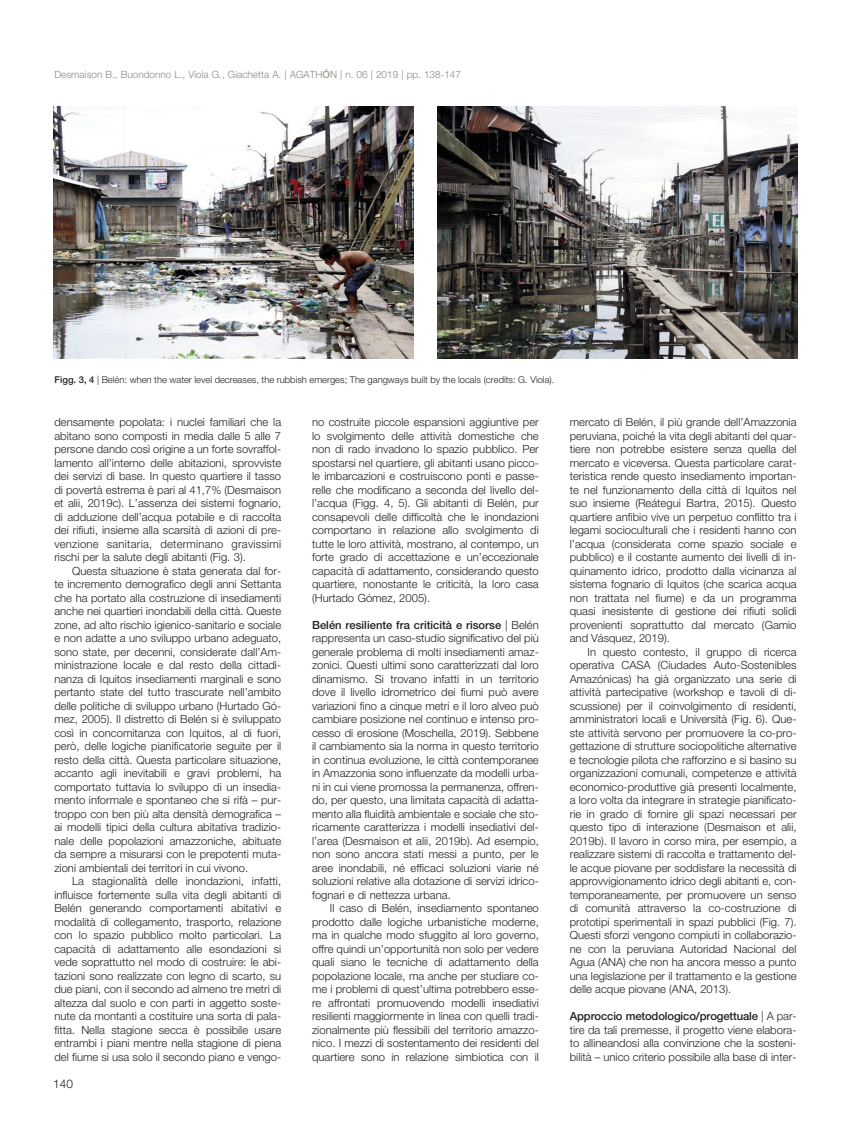
<style>
.page{position:relative;width:851px;height:1134px;background:#fff}
.page>*{position:absolute;margin:0;border:0;box-sizing:border-box;transform-origin:0 0}
.t1{font:300 11.88px "Helvetica Neue LT Std";color:#231f20}
.t2{font:300 11.25px/13.5px "Helvetica Neue LT Std";color:#231f20;text-align:justify}
.t3{font:300 10px "Helvetica Neue LT Std";color:#8a8989}
.t4{font:300 9.38px "Helvetica Neue LT Std";color:#231f20}
.s1{font-weight:500;color:#a79889}
.s2{font-weight:500}
</style>
<div class="page">
<img style="left:53px;top:106px;width:360px;height:252px">
<img style="left:437px;top:107px;width:360px;height:252px">
<p class="t3" style="left:54px;top:70px;width:408px">Desmaison B., Buondonno L., Viola G., Giachetta A. | AGATH<span class="s1">Ó</span>N | n. 06 | 2019 | pp. 138-147</p>
<p class="t4" style="left:55px;top:376px;width:501px"><span class="s2">Figg. 3, 4</span> | Belén: when the water level decreases, the rubbish emerges; The gangways built by the locals (credits: G. Viola).</p>
<p class="t2" style="left:54px;top:416px;width:228px">densamente popolata: i nuclei familiari che la abitano sono composti in media dalle 5 alle 7 persone dando così origine a un forte sovraffol&shy;lamento all’interno delle abitazioni, sprovviste dei servizi di base. In questo quartiere il tasso di povertà estrema è pari al 41,7% (Desmaison et alii, 2019c). L’assenza dei sistemi fognario, di adduzione dell’acqua potabile e di raccolta dei rifiuti, insieme alla scarsità di azioni di pre&shy;venzione sanitaria, determinano gravissimi rischi per la salute degli abitanti (Fig. 3).</p>
<p class="t2" style="left:54px;top:565px;width:228px;text-indent:18px">Questa situazione è stata generata dal for&shy;te incremento demografico degli anni Settanta che ha portato alla costruzione di insediamenti anche nei quartieri inondabili della città. Queste zone, ad alto rischio igienico-sanitario e sociale e non adatte a uno sviluppo urbano adeguato, sono state, per decenni, considerate dall’Am&shy;ministrazione locale e dal resto della cittadi&shy;nanza di Iquitos insediamenti marginali e sono pertanto state del tutto trascurate nell’ambito delle politiche di sviluppo urbano (Hurtado Gó&shy;mez, 2005). Il distretto di Belén si è sviluppato così in concomitanza con Iquitos, al di fuori, però, delle logiche pianificatorie seguite per il resto della città. Questa particolare situazione, accanto agli inevitabili e gravi problemi, ha comportato tuttavia lo sviluppo di un insedia&shy;mento informale e spontaneo che si rifà – pur&shy;troppo con ben più alta densità demografica – ai modelli tipici della cultura abitativa tradizio&shy;nale delle popolazioni amazzoniche, abituate da sempre a misurarsi con le prepotenti muta&shy;zioni ambientali dei territori in cui vivono.</p>
<p class="t2" style="left:54px;top:875px;width:228px;text-indent:18px">La stagionalità delle inondazioni, infatti, influisce fortemente sulla vita degli abitanti di Belén generando comportamenti abitativi e modalità di collegamento, trasporto, relazione con lo spazio pubblico molto particolari. La capacità di adattamento alle esondazioni si vede soprattutto nel modo di costruire: le abi&shy;tazioni sono realizzate con legno di scarto, su due piani, con il secondo ad almeno tre metri di altezza dal suolo e con parti in aggetto soste&shy;nute da montanti a costituire una sorta di pala&shy;fitta. Nella stagione secca è possibile usare entrambi i piani mentre nella stagione di piena del fiume si usa solo il secondo piano e vengo-</p>
<p class="t1" style="left:53px;top:1079px;width:21px">140</p>
<p class="t2" style="left:312px;top:416px;width:228px">no costruite piccole espansioni aggiuntive per lo svolgimento delle attività domestiche che non di rado invadono lo spazio pubblico. Per spostarsi nel quartiere, gli abitanti usano picco&shy;le imbarcazioni e costruiscono ponti e passe&shy;relle che modificano a seconda del livello del&shy;l’acqua (Figg. 4, 5). Gli abitanti di Belén, pur consapevoli delle difficoltà che le inondazioni comportano in relazione allo svolgimento di tutte le loro attività, mostrano, al contempo, un forte grado di accettazione e un’eccezionale capacità di adattamento, considerando questo quartiere, nonostante le criticità, la loro casa (Hurtado Gómez, 2005).</p>
<p class="t2" style="left:312px;top:619px;width:228px"><span class="s2">Belén resiliente fra criticità e risorse</span> | Belén rappresenta un caso-studio significativo del più generale problema di molti insediamenti amaz&shy;zonici. Questi ultimi sono caratterizzati dal loro dinamismo. Si trovano infatti in un territorio dove il livello idrometrico dei fiumi può avere variazioni fino a cinque metri e il loro alveo può cambiare posizione nel continuo e intenso pro&shy;cesso di erosione (Moschella, 2019). Sebbene il cambiamento sia la norma in questo territorio in continua evoluzione, le città contemporanee in Amazzonia sono influenzate da modelli urba&shy;ni in cui viene promossa la permanenza, offren&shy;do, per questo, una limitata capacità di adatta&shy;mento alla fluidità ambientale e sociale che sto&shy;ricamente caratterizza i modelli insediativi del&shy;l’area (Desmaison et alii, 2019b). Ad esempio, non sono ancora stati messi a punto, per le aree inondabili, né efficaci soluzioni viarie né soluzioni relative alla dotazione di servizi idrico&shy;fognari e di nettezza urbana.</p>
<p class="t2" style="left:312px;top:902px;width:228px;text-indent:18px">Il caso di Belén, insediamento spontaneo prodotto dalle logiche urbanistiche moderne, ma in qualche modo sfuggito al loro governo, offre quindi un’opportunità non solo per vedere quali siano le tecniche di adattamento della popolazione locale, ma anche per studiare co&shy;me i problemi di quest’ultima potrebbero esse&shy;re affrontati promuovendo modelli insediativi resilienti maggiormente in linea con quelli tradi&shy;zionalmente più flessibili del territorio amazzo&shy;nico. I mezzi di sostentamento dei residenti del quartiere sono in relazione simbiotica con il</p>
<p class="t2" style="left:569px;top:416px;width:228px">mercato di Belén, il più grande dell’Amazzonia peruviana, poiché la vita degli abitanti del quar&shy;tiere non potrebbe esistere senza quella del mercato e viceversa. Questa particolare carat&shy;teristica rende questo insediamento importan&shy;te nel funzionamento della città di Iquitos nel suo insieme (Reátegui Bartra, 2015). Questo quartiere anfibio vive un perpetuo conflitto tra i legami socioculturali che i residenti hanno con l’acqua (considerata come spazio sociale e pubblico) e il costante aumento dei livelli di in&shy;quinamento idrico, prodotto dalla vicinanza al sistema fognario di Iquitos (che scarica acqua non trattata nel fiume) e da un programma quasi inesistente di gestione dei rifiuti solidi provenienti soprattutto dal mercato (Gamio and Vásquez, 2019).</p>
<p class="t2" style="left:569px;top:646px;width:228px;text-indent:18px">In questo contesto, il gruppo di ricerca operativa CASA (Ciudades Auto-Sostenibles Amazónicas) ha già organizzato una serie di attività partecipative (workshop e tavoli di di&shy;scussione) per il coinvolgimento di residenti, amministratori locali e Università (Fig. 6). Que&shy;ste attività servono per promuovere la co-pro&shy;gettazione di strutture sociopolitiche alternative e tecnologie pilota che rafforzino e si basino su organizzazioni comunali, competenze e attività economico-produttive già presenti localmente, a loro volta da integrare in strategie pianificato&shy;rie in grado di fornire gli spazi necessari per questo tipo di interazione (Desmaison et alii, 2019b). Il lavoro in corso mira, per esempio, a realizzare sistemi di raccolta e trattamento del&shy;le acque piovane per soddisfare la necessità di approvvigionamento idrico degli abitanti e, con&shy;temporaneamente, per promuovere un senso di comunità attraverso la co-costruzione di prototipi sperimentali in spazi pubblici (Fig. 7).<br>Questi sforzi vengono compiuti in collaborazio&shy;ne con la peruviana Autoridad Nacional del Agua (ANA) che non ha ancora messo a punto una legislazione per il trattamento e la gestione delle acque piovane (ANA, 2013).</p>
<p class="t2" style="left:569px;top:1010px;width:228px"><span class="s2">Approccio metodologico/progettuale</span> | A par&shy;tire da tali premesse, il progetto viene elabora&shy;to allineandosi alla convinzione che la sosteni&shy;bilità – unico criterio possibile alla base di inter-</p>
</div>
